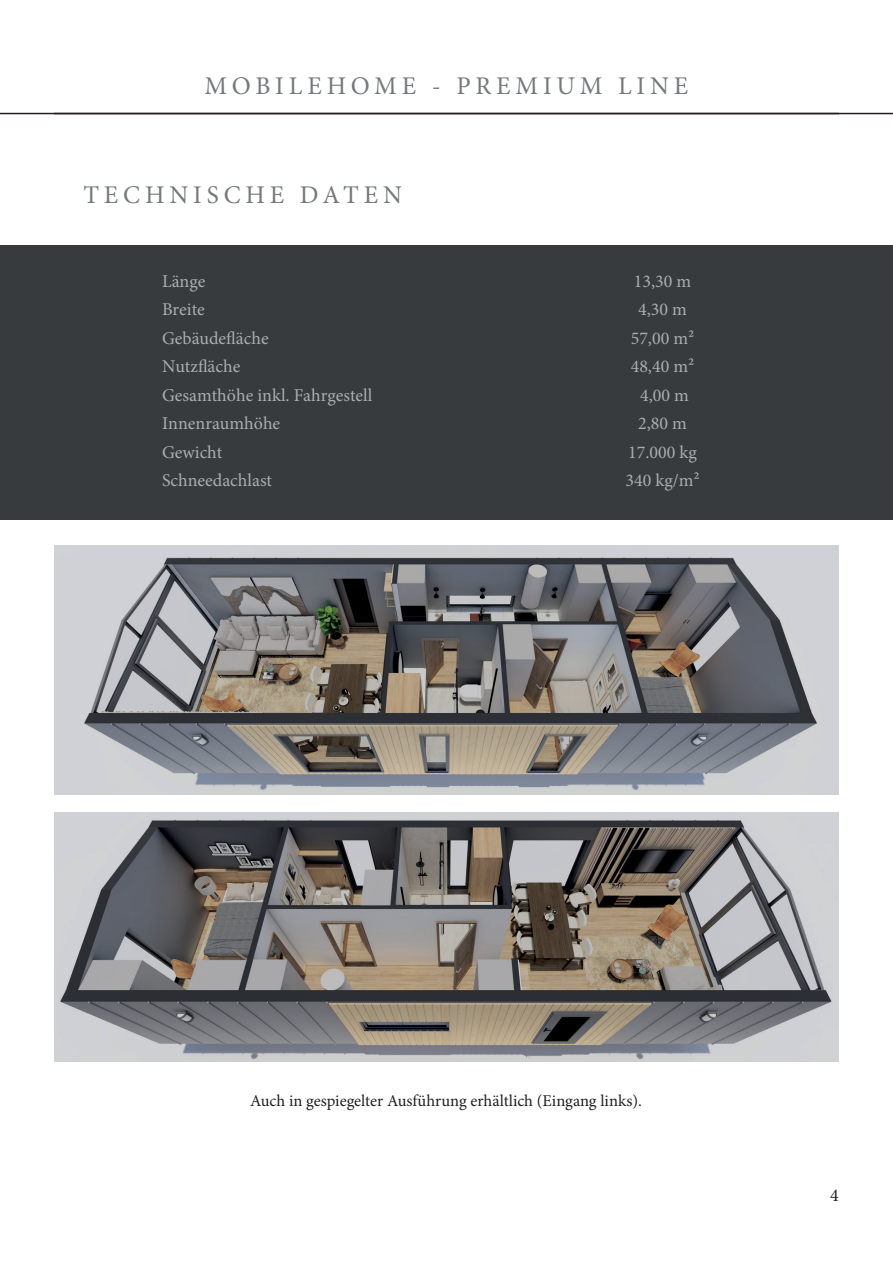
<style>
.page{position:relative;width:893px;height:1263px;background:#fff}
.page>*{position:absolute;margin:0;border:0;box-sizing:border-box;transform-origin:0 0}
.t1{font:25.5px "Minion Pro";letter-spacing:.19em;color:#75797b}
.t2{font:18px "Minion Pro";color:#abaeae}
.t3{font:18px "Minion Pro";color:#231f20}
.t4{font:16.5px "Minion Pro";color:#231f20}
</style>
<div class="page">
<hr style="left:0;top:113px;width:893px;height:1px;background:#231f20">
<div style="left:0;top:245px;width:893px;height:275px;background:#373b3d"></div>
<img style="left:54px;top:545px;width:785px;height:249px">
<img style="left:54px;top:812px;width:785px;height:249px">
<p class="t1" style="left:205px;top:68px;width:485px">MOBILEHOME - PREMIUM LINE</p>
<p class="t1" style="left:83px;top:178px;width:320px">TECHNISCHE DATEN</p>
<p class="t2" style="left:162px;top:269px;width:45px">Länge</p>
<p class="t2" style="left:634px;top:269px;width:59px">13,30 m</p>
<p class="t2" style="left:162px;top:298px;width:44px">Breite</p>
<p class="t2" style="left:638px;top:298px;width:50px">4,30 m</p>
<p class="t2" style="left:162px;top:326px;width:108px">Gebäudefläche</p>
<p class="t2" style="left:631px;top:326px;width:65px">57,00 m²</p>
<p class="t2" style="left:162px;top:355px;width:80px">Nutzfläche</p>
<p class="t2" style="left:631px;top:355px;width:65px">48,40 m²</p>
<p class="t2" style="left:162px;top:383px;width:212px">Gesamthöhe inkl. Fahrgestell</p>
<p class="t2" style="left:640px;top:383px;width:50px">4,00 m</p>
<p class="t2" style="left:162px;top:412px;width:120px">Innenraumhöhe</p>
<p class="t2" style="left:638px;top:412px;width:50px">2,80 m</p>
<p class="t2" style="left:162px;top:440px;width:62px">Gewicht</p>
<p class="t2" style="left:628px;top:440px;width:70px">17.000 kg</p>
<p class="t2" style="left:162px;top:469px;width:112px">Schneedachlast</p>
<p class="t2" style="left:625px;top:469px;width:76px">340 kg/m²</p>
<p class="t4" style="left:250px;top:1090px;width:393px">Auch in gespiegelter Ausführung erhältlich (Eingang links).</p>
<p class="t3" style="left:830px;top:1183px;width:10px">4</p>
</div>
